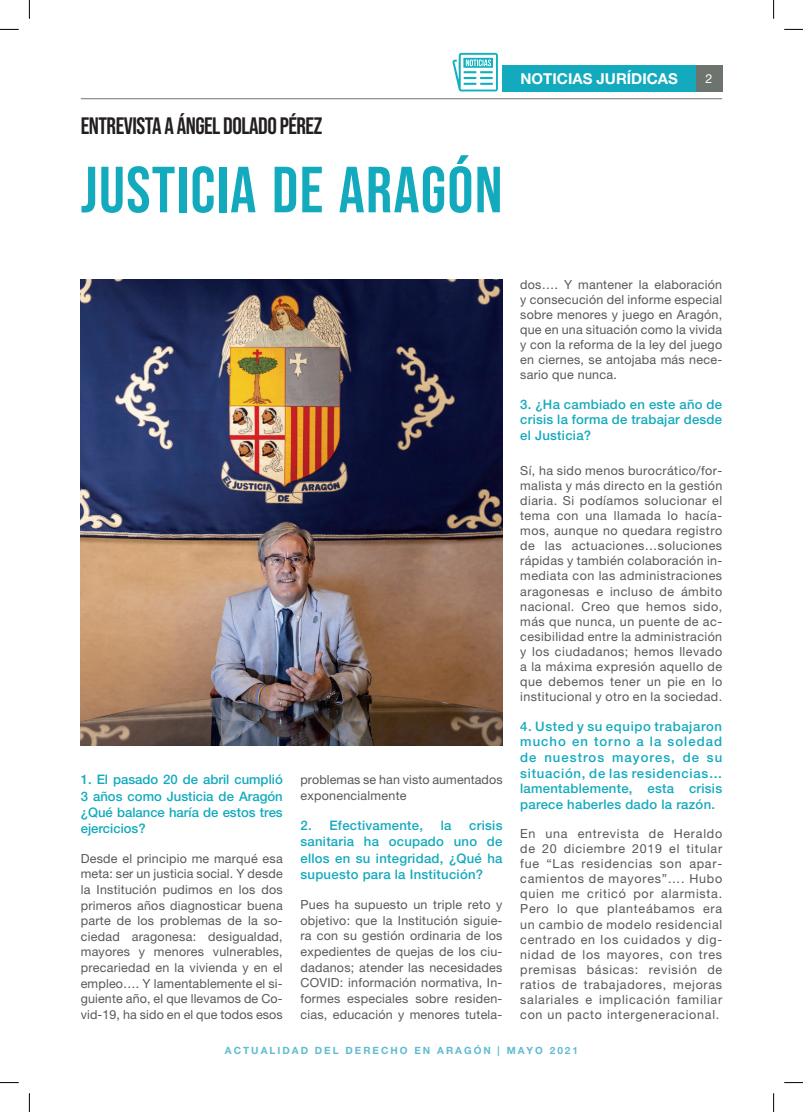
<style>
.page{position:relative;width:803px;height:1112px;background:#fff}
.page>*{position:absolute;margin:0;border:0;box-sizing:border-box;transform-origin:0 0}
.t1{font:700 65px "Bebas Neue Pro";letter-spacing:.02em;color:#13aabe}
.t2{font:700 23.75px "Bebas Neue Pro";letter-spacing:-.02em;color:#231f20}
.t3{font:700 15px "Helvetica Neue LT Pro";color:#fff}
.t4{font:500 13.12px/15.6px "Helvetica Neue LT Pro";letter-spacing:.02em;color:#13aabe;text-align:justify}
.t5{font:12.5px/15px "Helvetica Neue LT Pro";letter-spacing:.02em;color:#57585a;text-align:justify}
.t6{font:12.5px "Helvetica Neue LT Pro";color:#fff}
.t7{font:700 10px "Helvetica Neue LT Pro";letter-spacing:.2em;color:#60bccf}
</style>
<div class="page">
<img style="left:81px;top:279px;width:421px;height:465px">
<hr style="left:81px;top:98px;width:641px;height:1px;background:#6d746e">
<div style="left:696px;top:65px;width:26px;height:26px;background:#6d746e"></div>
<div style="left:502px;top:65px;width:194px;height:26px;background:#13aabe"></div>
<svg style="left:452px;top:53px;width:46px;height:38px"></svg>
<svg style="left:0;top:29px;width:19px;height:1px"></svg>
<svg style="left:784px;top:29px;width:19px;height:1px"></svg>
<svg style="left:0;top:1082px;width:19px;height:1px"></svg>
<svg style="left:784px;top:1082px;width:19px;height:1px"></svg>
<svg style="left:29px;top:0;width:1px;height:19px"></svg>
<svg style="left:29px;top:1093px;width:1px;height:18px"></svg>
<svg style="left:773px;top:0;width:1px;height:19px"></svg>
<svg style="left:773px;top:1093px;width:1px;height:18px"></svg>
<h2 class="t2" style="left:81px;top:112px;width:243px">ENTREVISTA A ÁNGEL DOLADO PÉREZ</h2>
<h1 class="t1" style="left:81px;top:152px;width:423px">JUSTICIA DE ARAGÓN</h1>
<p class="t3" style="left:520px;top:69px;width:159px">NOTICIAS JURÍDICAS</p>
<p class="t6" style="left:706px;top:71px;width:8px">2</p>
<p class="t4" style="left:81px;top:771px;width:203px;line-height:16.2px">1. El pasado 20 de abril cumplió 3 años como Justicia de Aragón ¿Qué balance haría de estos tres ejercicios?</p>
<p class="t5" style="left:81px;top:850px;width:203px;line-height:15.6px">Desde el principio me marqué esa meta: ser un justicia social. Y desde la Institución pudimos en los dos primeros años diagnosticar buena parte de los problemas de la so&shy;ciedad aragonesa: desigualdad, mayores y menores vulnerables, precariedad en la vivienda y en el empleo…. Y lamentablemente el si&shy;guiente año, el que llevamos de Co&shy;vid-19, ha sido en el que todos esos</p>
<p class="t5" style="left:300px;top:771px;width:204px;line-height:15.6px">problemas se han visto aumentados exponencialmente</p>
<p class="t4" style="left:300px;top:817px;width:124px">2. Efectivamente,</p>
<p class="t4" style="left:441px;top:817px;width:12px">la</p>
<p class="t4" style="left:300px;top:817px;width:203px;line-height:16.2px;text-indent:169px">crisis sanitaria ha ocupado uno de ellos en su integridad, ¿Qué ha supuesto para la Institución?</p>
<p class="t5" style="left:300px;top:896px;width:203px;line-height:15.6px">Pues ha supuesto un triple reto y objetivo: que la Institución siguie&shy;ra con su gestión ordinaria de los expedientes de quejas de los ciu&shy;dadanos; atender las necesidades COVID: información normativa, In&shy;formes especiales sobre residen&shy;cias, educación y menores tutela-</p>
<p class="t5" style="left:520px;top:276px;width:204px">dos…. Y mantener la elaboración y consecución del informe especial sobre menores y juego en Aragón, que en una situación como la vivida y con la reforma de la ley del juego en ciernes, se antojaba más nece&shy;sario que nunca.</p>
<p class="t4" style="left:520px;top:396px;width:203px">3. ¿Ha cambiado en este año de crisis la forma de trabajar desde el Justicia?</p>
<p class="t5" style="left:520px;top:463px;width:204px">Sí, ha sido menos burocrático/for&shy;malista y más directo en la gestión diaria. Si podíamos solucionar el tema con una llamada lo hacía&shy;mos, aunque no quedara registro de las actuaciones…soluciones rápidas y también colaboración in&shy;mediata con las administraciones aragonesas e incluso de ámbito nacional. Creo que hemos sido, más que nunca, un puente de ac&shy;cesibilidad entre la administración y los ciudadanos; hemos llevado a la máxima expresión aquello de que debemos tener un pie en lo institucional y otro en la sociedad.</p>
<p class="t4" style="left:520px;top:717px;width:203px">4. Usted y su equipo trabajaron mucho en torno a la soledad de nuestros mayores, de su situación, de las residencias… lamentablemente, esta crisis parece haberles dado la razón.</p>
<p class="t5" style="left:520px;top:825px;width:203px">En una entrevista de Heraldo de 20 diciembre 2019 el titular fue “Las residencias son apar&shy;camientos de mayores”…. Hubo quien me criticó por alarmista.<br>Pero lo que planteábamos era un cambio de modelo residencial centrado en los cuidados y dig&shy;nidad de los mayores, con tres premisas básicas: revisión de ratios de trabajadores, mejoras salariales e implicación familiar con un pacto intergeneracional.</p>
<p class="t7" style="left:225px;top:1044px;width:355px">ACTUALIDAD DEL DERECHO EN ARAGÓN | MAYO 2021</p>
</div>
